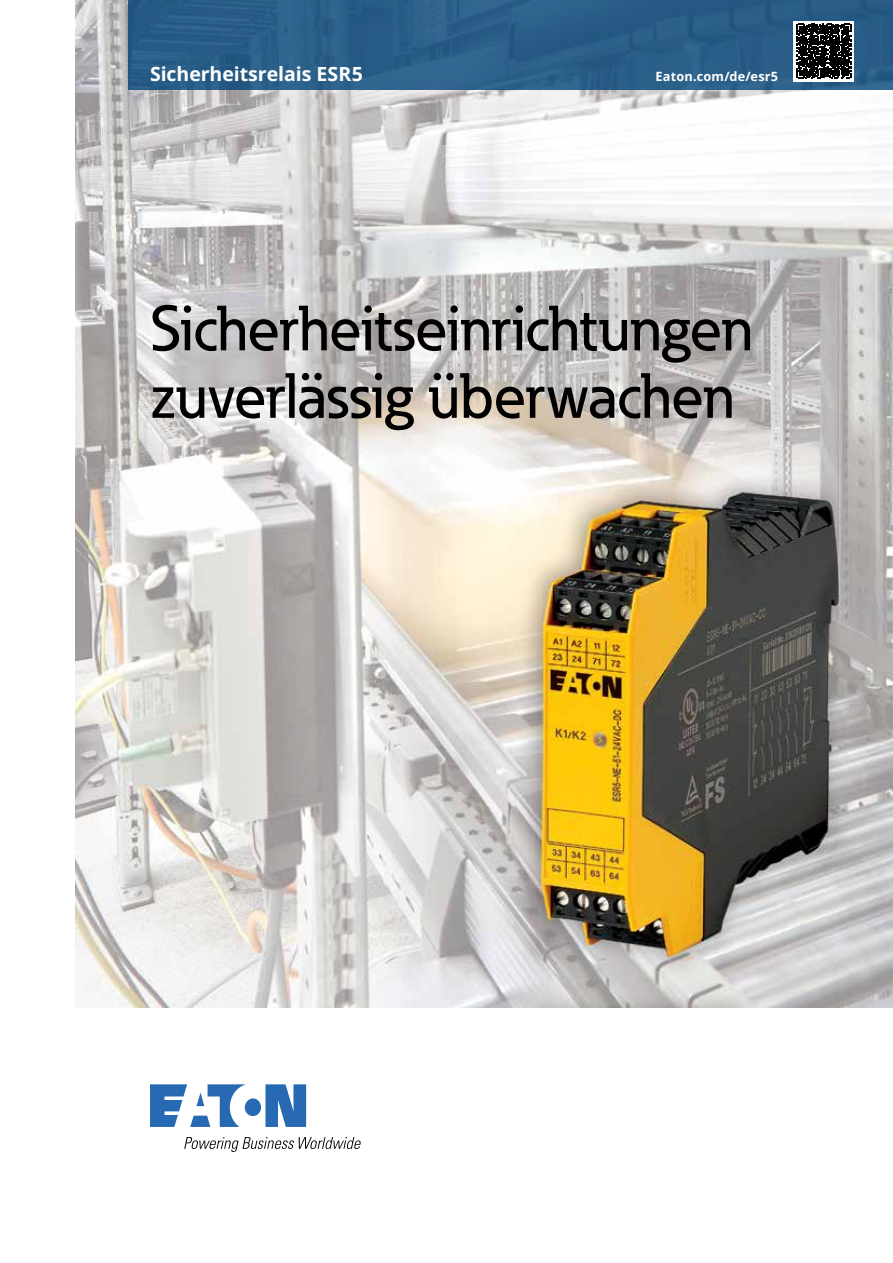
<style>
.page{position:relative;width:893px;height:1263px;background:#fff}
.page>*{position:absolute;margin:0;border:0;box-sizing:border-box;transform-origin:0 0}
.t1{font:500 63px/67.5px "Eaton";letter-spacing:-.005em;color:#000}
.t2{font:700 19.5px "Open Sans";color:#fff}
.t3{font:700 12.75px "Open Sans";letter-spacing:.01em;color:#fff}
</style>
<div class="page">
<img style="left:75px;top:0;width:818px;height:1008px">
<div style="left:128px;top:0;width:765px;height:90px;background:#295e87"></div>
<svg style="left:150px;top:1084px;width:156px;height:43px"></svg>
<svg style="left:184px;top:1137px;width:177px;height:15px"></svg>
<svg style="left:794px;top:21px;width:60px;height:60px"></svg>
<svg style="left:797px;top:24px;width:54px;height:54px"></svg>
<p class="t2" style="left:150px;top:61px;width:215px">Sicherheitsrelais ESR5</p>
<p class="t3" style="left:656px;top:68px;width:124px">Eaton.com/de/esr5</p>
<p class="t1" style="left:150px;top:294px;width:604px">Sicherheitseinrichtungen zuverlässig überwachen</p>
</div>
